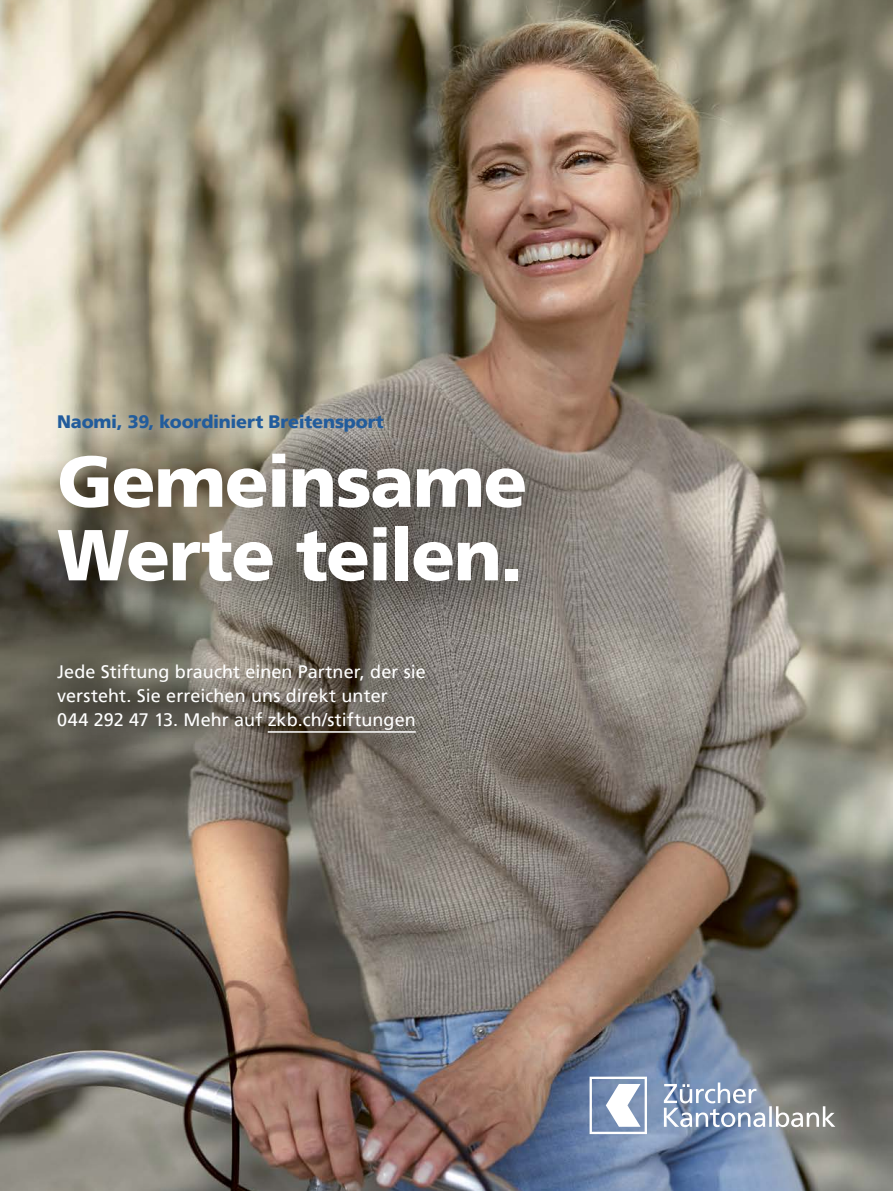
<style>
.page{position:relative;width:893px;height:1191px;background:#fff}
.page>*{position:absolute;margin:0;border:0;box-sizing:border-box;transform-origin:0 0}
.t1{font:900 72px/73.5px "Frutigerfor ZKB";letter-spacing:-.02em;color:#fff}
.t2{font:18px/24px "Frutigerfor ZKB";color:#fff}
.t3{font:900 18px "Frutigerfor ZKB";letter-spacing:-.01em;color:#225c9c}
</style>
<div class="page">
<img style="left:0;top:0;width:893px;height:1191px">
<div style="left:45px;top:652px;width:411px;height:113px;background:#000;opacity:.75"></div>
<hr style="left:268px;top:731px;width:148px;height:1px;background:#fff">
<div style="left:46px;top:403px;width:361px;height:51px;background:#fff;opacity:.75"></div>
<svg style="left:590px;top:1076px;width:245px;height:58px"></svg>
<div style="left:25px;top:420px;width:555px;height:218px;background:#000;opacity:.75"></div>
<p class="t3" style="left:57px;top:410px;width:328px">Naomi, 39, koordiniert Breitensport</p>
<h1 class="t1" style="left:57px;top:445px;width:472px">Gemeinsame<br>Werte teilen.</h1>
<p class="t2" style="left:57px;top:660px;width:370px">Jede Stiftung braucht einen Partner, der sie versteht. Sie erreichen uns direkt unter<br>044 292 47 13. Mehr auf zkb.ch/stiftungen</p>
</div>
